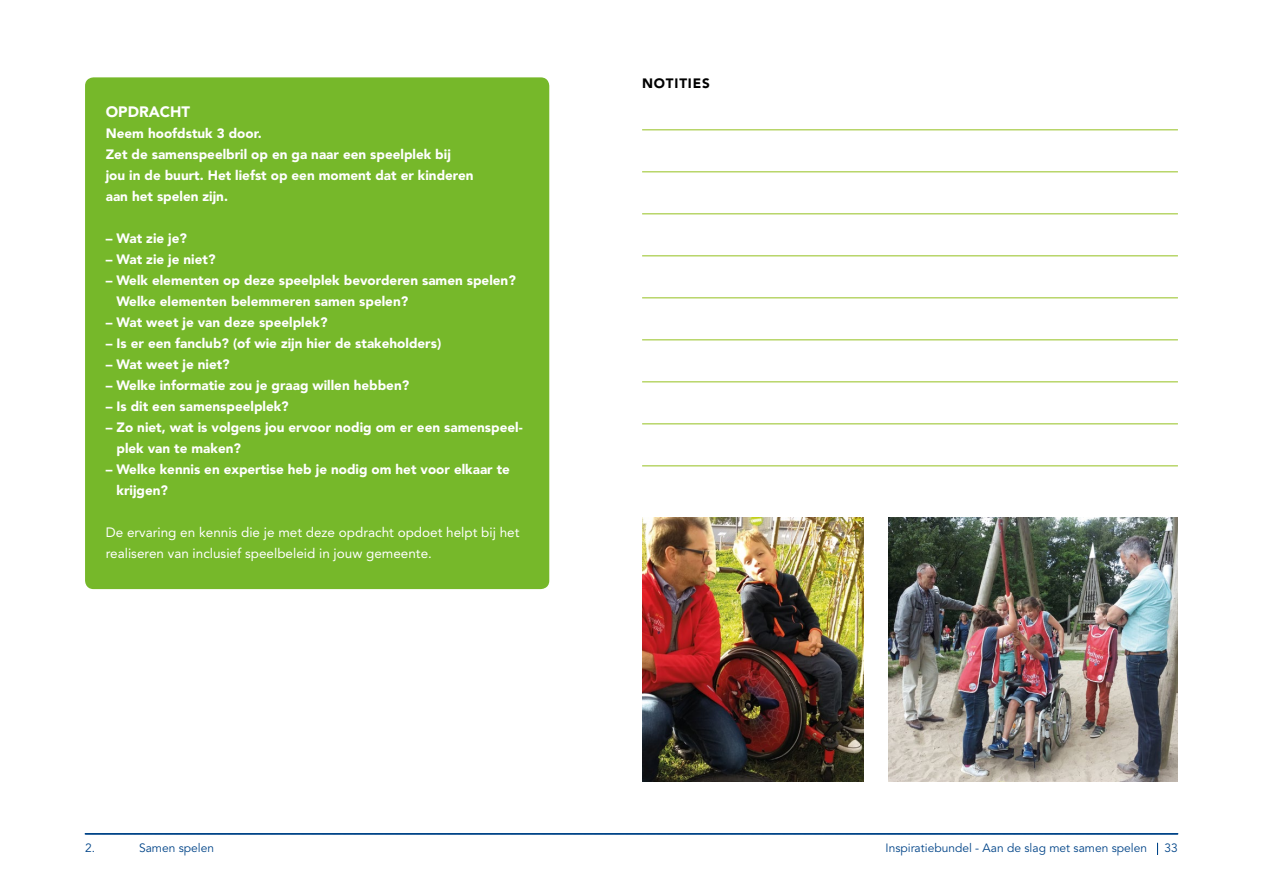
<style>
.page{position:relative;width:1263px;height:893px;background:#fff}
.page>*{position:absolute;margin:0;border:0;box-sizing:border-box;transform-origin:0 0}
.t1{font:900 15px "Avenir";color:#fff}
.t2{font:900 13.5px/21px "Avenir";color:#fff}
.t3{font:13.5px/21px "Avenir";color:#fff}
.t4{font:900 13.5px "Avenir";letter-spacing:.06em;color:#000}
.t5{font:12px "Avenir";color:#048}
</style>
<div class="page">
<svg style="left:85px;top:833px;width:1093px;height:1px"></svg>
<div style="left:85px;top:77px;width:464px;height:512px;background:#76b82a;border-radius:9px"></div>
<hr style="left:642px;top:130px;width:536px;height:1px;background:#95c11f">
<hr style="left:642px;top:172px;width:536px;height:1px;background:#95c11f">
<hr style="left:642px;top:214px;width:536px;height:1px;background:#95c11f">
<hr style="left:642px;top:256px;width:536px;height:1px;background:#95c11f">
<hr style="left:642px;top:298px;width:536px;height:1px;background:#95c11f">
<hr style="left:642px;top:340px;width:536px;height:1px;background:#95c11f">
<hr style="left:642px;top:382px;width:536px;height:1px;background:#95c11f">
<hr style="left:642px;top:424px;width:536px;height:1px;background:#95c11f">
<hr style="left:642px;top:466px;width:536px;height:1px;background:#95c11f">
<img style="left:889px;top:518px;width:289px;height:263px">
<img style="left:642px;top:518px;width:222px;height:263px">
<p class="t1" style="left:106px;top:102px;width:86px">OPDRACHT</p>
<p class="t2" style="left:106px;top:122px;width:369px">Neem hoofdstuk 3 door.<br>Zet de samenspeelbril op en ga naar een speelplek bij<br>jou in de buurt. Het liefst op een moment dat er kinderen aan het spelen zijn.</p>
<p class="t2" style="left:106px;top:227px;width:83px">– Wat zie je?</p>
<p class="t2" style="left:106px;top:248px;width:111px">– Wat zie je niet?</p>
<p class="t2" style="left:117px;top:269px;width:401px;text-indent:-11px">– Welk elementen op deze speelplek bevorderen samen spelen?<br>Welke elementen belemmeren samen spelen?</p>
<p class="t2" style="left:106px;top:311px;width:223px">– Wat weet je van deze speelplek?</p>
<p class="t2" style="left:106px;top:332px;width:337px">– Is er een fanclub? (of wie zijn hier de stakeholders)</p>
<p class="t2" style="left:106px;top:353px;width:125px">– Wat weet je niet?</p>
<p class="t2" style="left:106px;top:374px;width:305px">– Welke informatie zou je graag willen hebben?</p>
<p class="t2" style="left:106px;top:395px;width:185px">– Is dit een samenspeelplek?</p>
<p class="t2" style="left:117px;top:416px;width:408px;text-indent:-11px">– Zo niet, wat is volgens jou ervoor nodig om er een samenspeel&shy;plek van te maken?</p>
<p class="t2" style="left:117px;top:458px;width:395px;text-indent:-11px">– Welke kennis en expertise heb je nodig om het voor elkaar te krijgen?</p>
<p class="t3" style="left:106px;top:521px;width:415px">De ervaring en kennis die je met deze opdracht opdoet helpt bij het realiseren van inclusief speelbeleid in jouw gemeente.</p>
<p class="t4" style="left:642px;top:75px;width:69px">NOTITIES</p>
<p class="t5" style="left:85px;top:841px;width:12px">2.</p>
<p class="t5" style="left:139px;top:841px;width:77px">Samen spelen</p>
<p class="t5" style="left:885px;top:841px;width:263px">Inspiratiebundel - Aan de slag met samen spelen</p>
<p class="t5" style="left:1164px;top:841px;width:15px">33</p>
</div>
